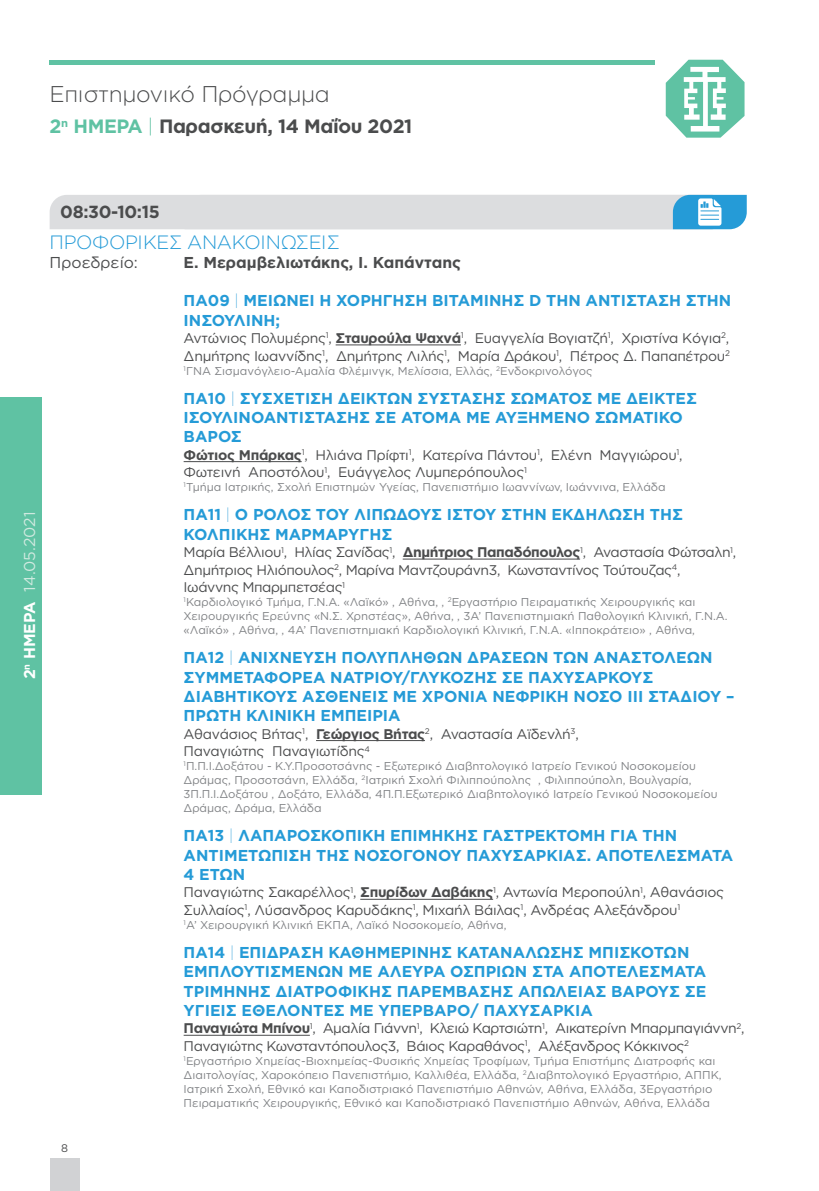
<style>
.page{position:relative;width:819px;height:1191px;background:#fff}
.page>*{position:absolute;margin:0;border:0;box-sizing:border-box;transform-origin:0 0}
.t1{font:300 22.75px "Gotham Greek";letter-spacing:-.02em;color:#4b4c4d}
.t2{font:700 19.25px "Gotham Greek";letter-spacing:-.02em;color:#4b4c4d}
.t3{font:300 19.25px "Gotham Greek";letter-spacing:-.02em;color:#259bd7}
.t4{font:700 17.5px "Gotham Greek";letter-spacing:-.02em;color:#4b4c4d}
.t5{font:700 15.75px/19.2px "Gotham Greek";color:#259bd7}
.t6{font:700 15.75px "Gotham Greek";color:#4b4c4d}
.t7{font:15.75px "Gotham Greek";color:#cfe9df}
.t8{font:15.75px "Gotham Greek";color:#4b4c4d}
.t9{font:14px/17.5px "Gotham Greek";letter-spacing:-.03em;color:#4b4c4d}
.t10{font:11.38px/14px "Gotham Greek";color:#808285}
.t11{font:11.03px "Gotham Greek";color:#4b4c4d}
.s1{color:#5fc2a3}
.s2{font-weight:300;color:#5fc2a3}
.s3{font-weight:700;color:#fff}
.s4{font-weight:200}
.s5{font-weight:700}
</style>
<div class="page">
<div style="left:50px;top:1158px;width:29px;height:33px;background:#d1d2d4"></div>
<svg style="left:665px;top:60px;width:79px;height:78px"></svg>
<div style="left:0;top:397px;width:41px;height:397px;background:#5fc2a3"></div>
<hr style="left:50px;top:60px;width:605px;height:4px;background:#5fc2a3">
<hr style="left:335px;top:344px;width:126px;height:1px;background:#4b4c4d">
<hr style="left:184px;top:461px;width:118px;height:1px;background:#4b4c4d">
<hr style="left:402px;top:559px;width:178px;height:1px;background:#4b4c4d">
<hr style="left:316px;top:740px;width:109px;height:1px;background:#4b4c4d">
<hr style="left:360px;top:899px;width:133px;height:1px;background:#4b4c4d">
<hr style="left:184px;top:1035px;width:126px;height:1px;background:#4b4c4d">
<svg style="left:50px;top:195px;width:696px;height:34px;background:#ced8df"></svg>
<h1 class="t1" style="left:50px;top:82px;width:282px">Επιστημονικό Πρόγραμμα</h1>
<h2 class="t2" style="left:50px;top:115px;width:364px"><span class="s1">2</span><sup>η</sup> <span class="s1">ΗΜΕΡΑ</span> <span class="s2">|</span> Παρασκευή, 14 Μαΐου 2021</h2>
<h3 class="t7" style="left:21px;top:679px;width:169px;rotate:-90deg"><span class="s3">2</span><sup>η</sup> <span class="s3">ΗΜΕΡΑ</span> 14.05.2021</h3>
<h3 class="t4" style="left:60px;top:202px;width:101px">08:30-10:15</h3>
<h2 class="t3" style="left:50px;top:231px;width:292px">ΠΡΟΦΟΡΙΚΈΣ ΑΝΑΚΟΙΝΏΣΕΙΣ</h2>
<h3 class="t8" style="left:50px;top:253px;width:90px">Προεδρείο:</h3>
<h3 class="t6" style="left:184px;top:253px;width:279px">Ε. Μεραμβελιωτάκης, Ι. Καπάνταης</h3>
<h3 class="t5" style="left:184px;top:291px;width:549px">ΠΑ09 <span class="s4">|</span> ΜΕΙΩΝΕΙ Η ΧΟΡΗΓΗΣΗ ΒΙΤΑΜΙΝΗΣ D ΤΗΝ ΑΝΤΙΣΤΑΣΗ ΣΤΗΝ<br>ΙΝΣΟΥΛΙΝΗ;</h3>
<p class="t9" style="left:184px;top:329px;width:547px">Αντώνιος Πολυμέρης<sup>1</sup>, <span class="s5">Σταυρούλα Ψαχνά</span><sup>1</sup>, Ευαγγελία Βογιατζή<sup>1</sup>, Χριστίνα Κόγια<sup>2</sup>,<br>Δημήτρης Ιωαννίδης<sup>1</sup>, Δημήτρης Λιλής<sup>1</sup>, Μαρία Δράκου<sup>1</sup>, Πέτρος Δ. Παπαπέτρου<sup>2</sup></p>
<p class="t10" style="left:184px;top:363px;width:410px"><sup>1</sup>ΓNA Σισμανόγλειο-Αμαλία Φλέμινγκ, Μελίσσια, Ελλάς, <sup>2</sup>Ενδοκρινολόγος</p>
<h3 class="t5" style="left:184px;top:388px;width:515px">ΠΑ10 <span class="s4">|</span> ΣΥΣΧΕΤΙΣΗ ΔΕΙΚΤΩΝ ΣΥΣΤΑΣΗΣ ΣΩΜΑΤΟΣ ΜΕ ΔΕΙΚΤΕΣ<br>ΙΣΟΥΛΙΝΟΑΝΤΙΣΤΑΣΗΣ ΣΕ ΑΤΟΜΑ ΜΕ ΑΥΞΗΜΕΝΟ ΣΩΜΑΤΙΚΟ<br>ΒΑΡΟΣ</h3>
<p class="t9" style="left:184px;top:446px;width:500px"><span class="s5">Φώτιος Μπάρκας</span><sup>1</sup>, Ηλιάνα Πρίφτι<sup>1</sup>, Κατερίνα Πάντου<sup>1</sup>, Ελένη Μαγγιώρου<sup>1</sup>,<br>Φωτεινή Αποστόλου<sup>1</sup>, Ευάγγελος Λυμπερόπουλος<sup>1</sup></p>
<p class="t10" style="left:184px;top:480px;width:483px"><sup>1</sup>Τμήμα Ιατρικής, Σχολή Επιστημών Υγείας, Πανεπιστήμιο Ιωαννίνων, Ιωάννινα, Ελλάδα</p>
<h3 class="t5" style="left:184px;top:505px;width:501px">ΠΑ11 <span class="s4">|</span> Ο ΡΌΛΟΣ ΤΟΥ ΛΙΠΏΔΟΥΣ ΙΣΤΟΎ ΣΤΗΝ ΕΚΔΉΛΩΣΗ ΤΗΣ<br>ΚΟΛΠΙΚΉ Σ ΜΑΡΜΑΡΥΓΉ Σ</h3>
<p class="t9" style="left:184px;top:543px;width:554px">Μαρία Βέλλιου<sup>1</sup>, Ηλίας Σανίδας<sup>1</sup>, <span class="s5">Δημήτριος Παπαδόπουλος</span><sup>1</sup>, Αναστασία Φώτσαλη<sup>1</sup>,<br>Δημήτριος Ηλιόπουλος<sup>2</sup>, Μαρίνα Μαντζουράνη3, Κωνσταντίνος Τούτουζας<sup>4</sup>,<br>Ιωάννης Μπαρμπετσέας<sup>1</sup></p>
<p class="t10" style="left:184px;top:595px;width:545px"><sup>1</sup>Καρδιολογικό Τμήμα, Γ.Ν.Α. «Λαϊκό» , Αθήνα, , <sup>2</sup>Εργαστήριο Πειραματικής Χειρουργικής και<br>Χειρουργικής Ερεύνης «Ν.Σ. Χρηστέας», Αθήνα, , 3Α’ Πανεπιστημιακή Παθολογική Κλινική, Γ.Ν.Α. «Λαϊκό» , Αθήνα, , 4Α’ Πανεπιστημιακή Καρδιολογική Κλινική, Γ.Ν.Α. «Ιπποκράτειο» , Αθήνα,</p>
<h3 class="t5" style="left:184px;top:648px;width:552px">ΠΑ12 <span class="s4">|</span> ΑΝΙΧΝΕΥΣΗ ΠΟΛΥΠΛΗΘΩΝ ΔΡΑΣΕΩΝ ΤΩΝ ΑΝΑΣΤΟΛΕΩΝ ΣΥΜΜΕΤΑΦΟΡΕΑ ΝΑΤΡΙΟΥ/ΓΛΥΚΟΖΗΣ ΣΕ ΠΑΧΥΣΑΡΚΟΥΣ ΔΙΑΒΗΤΙΚΟΥΣ ΑΣΘΕΝΕΙΣ ΜΕ ΧΡΟΝΙΑ ΝΕΦΡΙΚΗ ΝΟΣΟ ΙΙΙ ΣΤΑΔΙΟΥ – ΠΡΩΤΗ ΚΛΙΝΙΚΗ ΕΜΠΕΙΡΙΑ</h3>
<p class="t9" style="left:184px;top:724px;width:396px">Αθανάσιος Βήτας<sup>1</sup>, <span class="s5">Γεώργιος Βήτας</span><sup>2</sup>, Αναστασία Αϊδενλή<sup>3</sup>,<br>Παναγιώτης Παναγιωτίδης<sup>4</sup></p>
<p class="t10" style="left:184px;top:759px;width:535px"><sup>1</sup>Π.Π.Ι.Δοξάτου - Κ.Υ.Προσοτσάνης - Εξωτερικό Διαβητολογικό Ιατρείο Γενικού Νοσοκομείου Δράμας, Προσοτσάνη, Ελλάδα, <sup>2</sup>Ιατρική Σχολή Φιλιππούπολης , Φιλιππούπολη, Βουλγαρία, 3Π.Π.Ι.Δοξάτου , Δοξάτο, Ελλάδα, 4Π.Π.Εξωτερικό Διαβητολογικό Ιατρείο Γενικού Νοσοκομείου Δράμας, Δράμα, Ελλάδα</p>
<h3 class="t5" style="left:184px;top:826px;width:551px">ΠΑ13 <span class="s4">|</span> ΛΑΠΑΡΟΣΚΟΠΙΚΗ ΕΠΙΜΗΚΗΣ ΓΑΣΤΡΕΚΤΟΜΗ ΓΙΑ ΤΗΝ<br>ΑΝΤΙΜΕΤΩΠΙΣΗ ΤΗΣ ΝΟΣΟΓΟΝΟΥ ΠΑΧΥΣΑΡΚΙΑΣ. ΑΠΟΤΕΛΕΣΜΑΤΑ<br>4 ΕΤΩΝ</h3>
<p class="t9" style="left:184px;top:883px;width:542px">Παναγιώτης Σακαρέλλος<sup>1</sup>, <span class="s5">Σπυρίδων Δαβάκης</span><sup>1</sup>, Αντωνία Μεροπούλη<sup>1</sup>, Αθανάσιος<br>Συλλαίος<sup>1</sup>, Λύσανδρος Καρυδάκης<sup>1</sup>, Μιχαήλ Βάιλας<sup>1</sup>, Ανδρέας Αλεξάνδρου<sup>1</sup></p>
<p class="t10" style="left:184px;top:917px;width:324px"><sup>1</sup>Α’ Χειρουργική Κλινική ΕΚΠΑ, Λαϊκό Νοσοκομείο, Αθήνα,</p>
<h3 class="t5" style="left:184px;top:942px;width:524px">ΠΑ14 <span class="s4">|</span> ΕΠΙΔΡΑΣΗ ΚΑΘΗΜΕΡΙΝΗΣ ΚΑΤΑΝΑΛΩΣΗΣ ΜΠΙΣΚΟΤΩΝ ΕΜΠΛΟΥΤΙΣΜΕΝΩΝ ΜΕ ΑΛΕΥΡΑ ΟΣΠΡΙΩΝ ΣΤΑ ΑΠΟΤΕΛΕΣΜΑΤΑ ΤΡΙΜΗΝΗΣ ΔΙΑΤΡΟΦΙΚΗΣ ΠΑΡΕΜΒΑΣΗΣ ΑΠΩΛΕΙΑΣ ΒΑΡΟΥΣ ΣΕ ΥΓΙΕΙΣ ΕΘΕΛΟΝΤΕΣ ΜΕ ΥΠΕΡΒΑΡΟ/ ΠΑΧΥΣΑΡΚΙΑ</h3>
<p class="t9" style="left:184px;top:1019px;width:562px"><span class="s5">Παναγιώτα Μπίνου</span><sup>1</sup>, Αμαλία Γιάννη<sup>1</sup>, Κλειώ Καρτσιώτη<sup>1</sup>, Αικατερίνη Μπαρμπαγιάννη<sup>2</sup>,<br>Παναγιώτης Κωνσταντόπουλος3, Βάιος Καραθάνος<sup>1</sup>, Αλέξανδρος Κόκκινος<sup>2</sup></p>
<p class="t10" style="left:184px;top:1053px;width:539px"><sup>1</sup>Εργαστήριο Χημείας-Βιοχημείας-Φυσικής Χημείας Τροφίμων, Τμήμα Επιστήμης Διατροφής και Διαιτολογίας, Χαροκόπειο Πανεπιστήμιο, Καλλιθέα, Ελλάδα, <sup>2</sup>Διαβητολογικό Εργαστήριο, ΑΠΠΚ, Ιατρική Σχολή, Εθνικό και Καποδιστριακό Πανεπιστήμιο Αθηνών, Αθήνα, Ελλάδα, 3Εργαστήριο Πειραματικής Χειρουργικής, Εθνικό και Καποδιστριακό Πανεπιστήμιο Αθηνών, Αθήνα, Ελλάδα</p>
<p class="t11" style="left:61px;top:1142px;width:8px">8</p>
</div>
